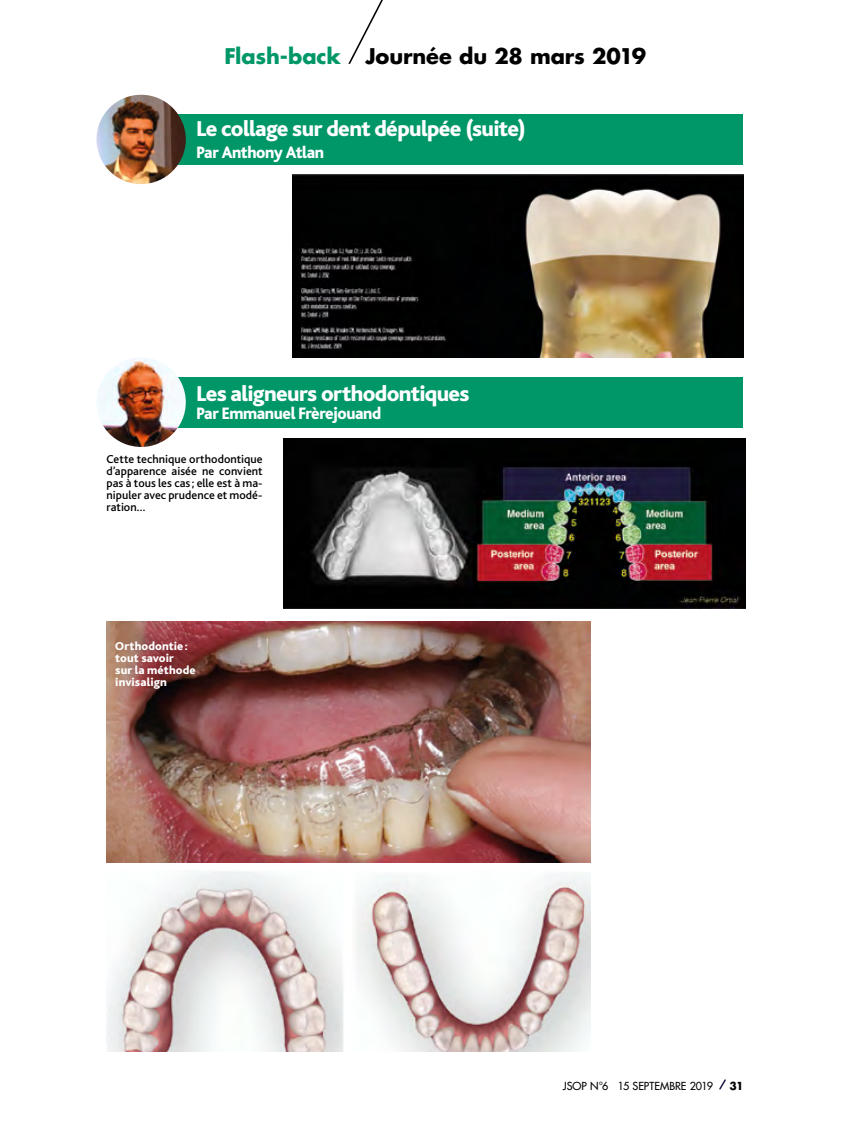
<style>
.page{position:relative;width:850px;height:1136px;background:#fff}
.page>*{position:absolute;margin:0;border:0;box-sizing:border-box;transform-origin:0 0}
.t1{font:800 22.5px "Bliss";letter-spacing:-.03em;color:#fff}
.t2{font:700 21px "Futura Std";letter-spacing:-.005em;color:#000}
.t3{font:700 21px "Futura Std";letter-spacing:-.005em;color:#009768}
.t4{font:800 17.4px "Bliss";letter-spacing:-.025em;color:#fff;scale:.95 1}
.t5{font:500 12px/12px "Bliss";letter-spacing:.005em;color:#000;text-align:justify}
.t6{font:800 12px/12px "Bliss";letter-spacing:.005em;color:#fff}
.t7{font:500 10.8px "Futura Std";color:#000}
.t8{font:700 10.8px "Futura Std";color:#000}
</style>
<div class="page">
<svg style="left:348px;top:0;width:35px;height:64px"></svg>
<div style="left:175px;top:114px;width:568px;height:51px;background:#009768"></div>
<div style="left:175px;top:377px;width:568px;height:50px;background:#009768"></div>
<img style="left:96px;top:95px;width:90px;height:89px;border-radius:45px">
<img style="left:96px;top:357px;width:90px;height:90px;border-radius:45px">
<img style="left:293px;top:174px;width:450px;height:183px">
<img style="left:107px;top:621px;width:484px;height:241px">
<img style="left:283px;top:438px;width:462px;height:170px">
<img style="left:106px;top:870px;width:485px;height:181px">
<svg style="left:719px;top:1079px;width:7px;height:11px"></svg>
<h2 class="t3" style="left:224px;top:42px;width:118px">Flash-back</h2>
<h2 class="t2" style="left:365px;top:42px;width:282px">Journée du 28 mars 2019</h2>
<h1 class="t1" style="left:196px;top:117px;width:331px">Le collage sur dent dépulpée (suite)</h1>
<h3 class="t4" style="left:196px;top:144px;width:136px">Par Anthony Atlan</h3>
<h1 class="t1" style="left:196px;top:382px;width:275px">Les aligneurs orthodontiques</h1>
<h3 class="t4" style="left:196px;top:404px;width:196px">Par Emmanuel Frèrejouand</h3>
<p class="t5" style="left:107px;top:453px;width:158px">Cette technique orthodontique d’apparence aisée ne convient pas à tous les cas; elle est à ma&shy;nipuler avec prudence et modé&shy;ration…</p>
<p class="t6" style="left:115px;top:640px;width:82px">Orthodontie: tout savoir<br>sur la méthode invisalign</p>
<p class="t7" style="left:563px;top:1078px;width:152px">JSOP N°6 15 SEPTEMBRE 2019</p>
<p class="t8" style="left:729px;top:1078px;width:16px">31</p>
</div>
